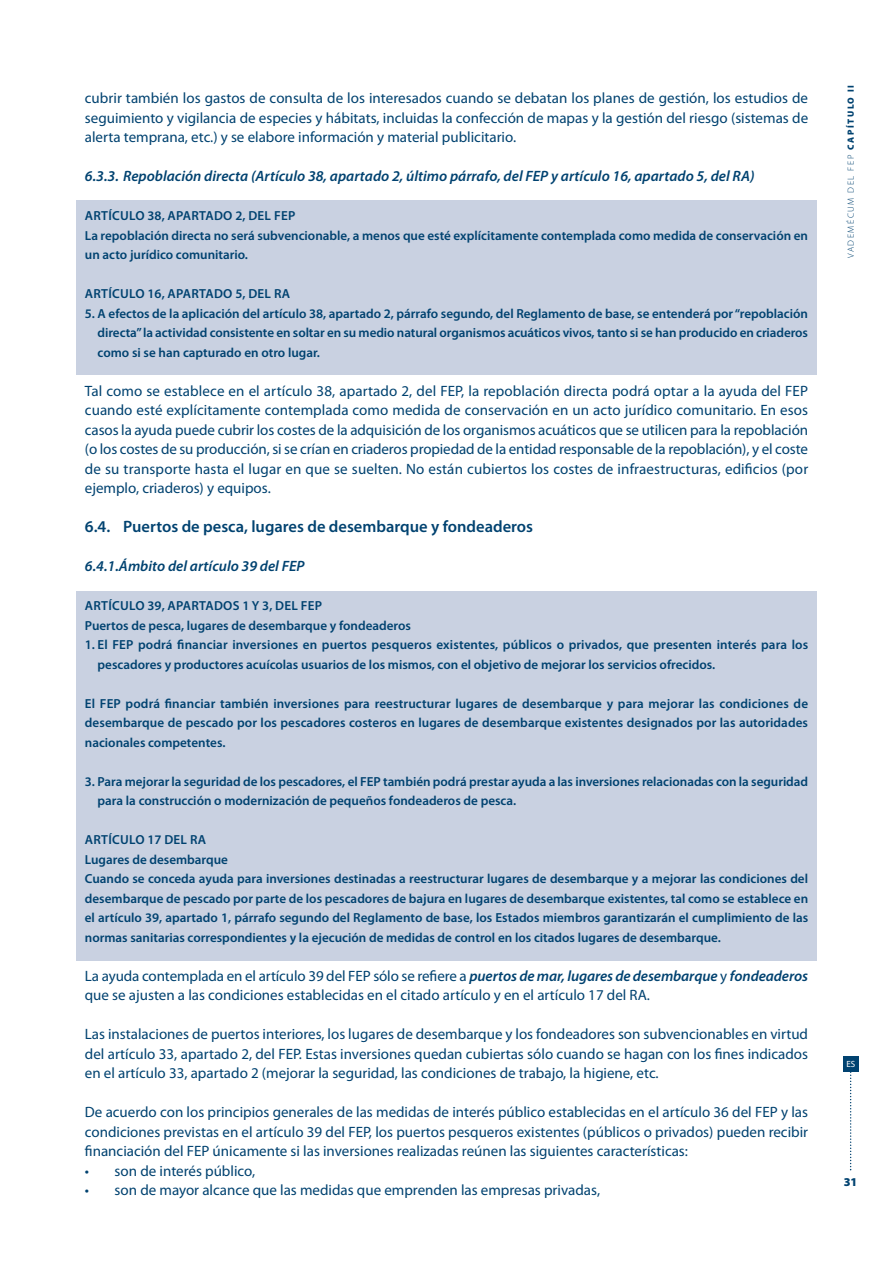
<style>
.page{position:relative;width:893px;height:1263px;background:#fff}
.page>*{position:absolute;margin:0;border:0;box-sizing:border-box;transform-origin:0 0}
.t1{font:600 16.5px "Myriad Pro";color:#004270}
.t2{font:15px/19.5px "Myriad Pro";color:#004270;text-align:justify}
.t3{font:italic 600 15px "Myriad Pro";color:#004270}
.t4{font:600 13.2px/19.5px "Myriad Pro";color:#004270}
.t5{font:600 13.2px "Myriad Pro";letter-spacing:.02em;color:#004270}
.t6{font:900 12px "Myriad Pro";color:#004270}
.t7{font:300 9px "Myriad Pro";letter-spacing:.17em;color:#004270}
.t8{font:9px "Myriad Pro";color:#fff}
.s1{font-weight:600;font-style:italic}
.s2{font-weight:900}
</style>
<div class="page">
<div style="left:76px;top:200px;width:740px;height:174px;background:#c9d1e1"></div>
<div style="left:76px;top:591px;width:740px;height:370px;background:#c9d1e1"></div>
<svg style="left:849px;top:1072px;width:2px;height:98px"></svg>
<div style="left:843px;top:1057px;width:15px;height:15px;background:#004270"></div>
<p class="t2" style="left:85px;top:90px;width:724px">cubrir también los gastos de consulta de los interesados cuando se debatan los planes de gestión, los estudios de seguimiento y vigilancia de especies y hábitats, incluidas la confección de mapas y la gestión del riesgo (sistemas de alerta temprana, etc.) y se elabore información y material publicitario.</p>
<p class="t3" style="left:85px;top:171px;width:671px">6.3.3. Repoblación directa (Artículo 38, apartado 2, último párrafo, del FEP y artículo 16, apartado 5, del RA)</p>
<p class="t4" style="left:85px;top:207px;width:724px">ARTÍCULO 38, APARTADO 2, DEL FEP<br>La repoblación directa no será subvencionable, a menos que esté explícitamente contemplada como medida de conservación en un acto jurídico comunitario.</p>
<p class="t5" style="left:85px;top:289px;width:207px">ARTÍCULO 16, APARTADO 5, DEL RA</p>
<p class="t4" style="left:98px;top:305px;width:712px;text-align:justify;text-indent:-13px">5. A efectos de la aplicación del artículo 38, apartado 2, párrafo segundo, del Reglamento de base, se entenderá por “repoblación directa” la actividad consistente en soltar en su medio natural organismos acuáticos vivos, tanto si se han producido en criaderos como si se han capturado en otro lugar.</p>
<p class="t2" style="left:85px;top:382px;width:724px">Tal como se establece en el artículo 38, apartado 2, del FEP, la repoblación directa podrá optar a la ayuda del FEP cuando esté explícitamente contemplada como medida de conservación en un acto jurídico comunitario. En esos casos la ayuda puede cubrir los costes de la adquisición de los organismos acuáticos que se utilicen para la repoblación (o los costes de su producción, si se crían en criaderos propiedad de la entidad responsable de la repoblación), y el coste de su transporte hasta el lugar en que se suelten. No están cubiertos los costes de infraestructuras, edificios (por ejemplo, criaderos) y equipos.</p>
<p class="t1" style="left:85px;top:521px;width:450px">6.4. Puertos de pesca, lugares de desembarque y fondeaderos</p>
<p class="t3" style="left:85px;top:561px;width:221px">6.4.1.Ámbito del artículo 39 del FEP</p>
<p class="t4" style="left:85px;top:597px;width:327px">ARTÍCULO 39, APARTADOS 1 Y 3, DEL FEP<br>Puertos de pesca, lugares de desembarque y fondeaderos</p>
<p class="t4" style="left:98px;top:636px;width:712px;text-indent:-13px">1. El FEP podrá financiar inversiones en puertos pesqueros existentes, públicos o privados, que presenten interés para los pescadores y productores acuícolas usuarios de los mismos, con el objetivo de mejorar los servicios ofrecidos.</p>
<p class="t4" style="left:85px;top:695px;width:724px;text-align:justify">El FEP podrá financiar también inversiones para reestructurar lugares de desembarque y para mejorar las condiciones de desembarque de pescado por los pescadores costeros en lugares de desembarque existentes designados por las autoridades nacionales competentes.</p>
<p class="t4" style="left:98px;top:773px;width:712px;text-indent:-13px">3. Para mejorar la seguridad de los pescadores, el FEP también podrá prestar ayuda a las inversiones relacionadas con la seguridad para la construcción o modernización de pequeños fondeaderos de pesca.</p>
<p class="t4" style="left:85px;top:831px;width:724px">ARTÍCULO 17 DEL RA<br>Lugares de desembarque<br>Cuando se conceda ayuda para inversiones destinadas a reestructurar lugares de desembarque y a mejorar las condiciones del desembarque de pescado por parte de los pescadores de bajura en lugares de desembarque existentes, tal como se establece en el artículo 39, apartado 1, párrafo segundo del Reglamento de base, los Estados miembros garantizarán el cumplimiento de las normas sanitarias correspondientes y la ejecución de medidas de control en los citados lugares de desembarque.</p>
<p class="t2" style="left:85px;top:967px;width:724px">La ayuda contemplada en el artículo 39 del FEP sólo se refiere a <span class="s1">puertos de mar, lugares de desembarque</span> y <span class="s1">fondeaderos </span>que se ajusten a las condiciones establecidas en el citado artículo y en el artículo 17 del RA.</p>
<p class="t2" style="left:85px;top:1026px;width:724px">Las instalaciones de puertos interiores, los lugares de desembarque y los fondeadores son subvencionables en virtud del artículo 33, apartado 2, del FEP. Estas inversiones quedan cubiertas sólo cuando se hagan con los fines indicados en el artículo 33, apartado 2 (mejorar la seguridad, las condiciones de trabajo, la higiene, etc.</p>
<p class="t2" style="left:85px;top:1104px;width:724px">De acuerdo con los principios generales de las medidas de interés público establecidas en el artículo 36 del FEP y las condiciones previstas en el artículo 39 del FEP, los puertos pesqueros existentes (públicos o privados) pueden recibir financiación del FEP únicamente si las inversiones realizadas reúnen las siguientes características:</p>
<p class="t2" style="left:85px;top:1162px;width:172px">• son de interés público,</p>
<p class="t2" style="left:85px;top:1182px;width:516px">• son de mayor alcance que las medidas que emprenden las empresas privadas,</p>
<p class="t7" style="left:845px;top:258px;width:174px;rotate:-90deg">VADEMÉCUM DEL FEP <span class="s2">CAPÍTULO II</span></p>
<p class="t8" style="left:846px;top:1061px;width:10px">ES</p>
<p class="t6" style="left:843px;top:1174px;width:15px">31</p>
</div>
